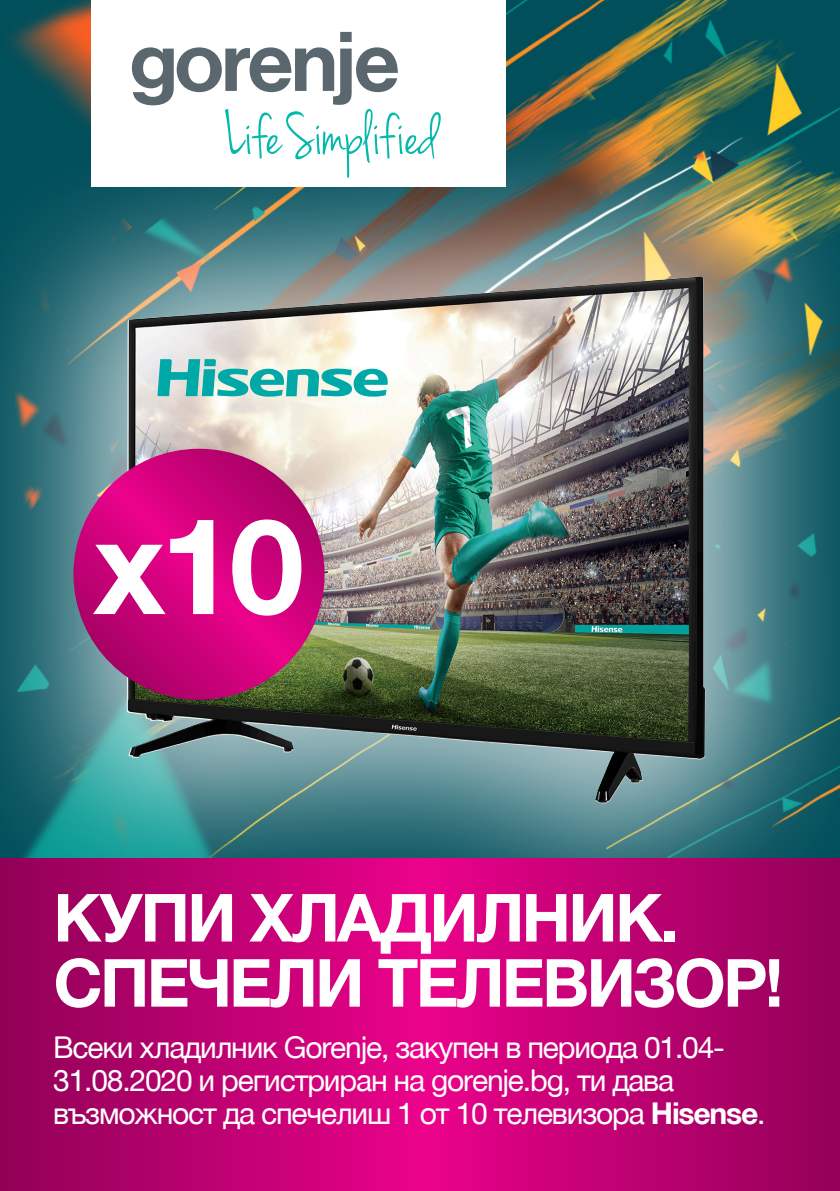
<style>
.page{position:relative;width:840px;height:1191px;background:#fff}
.page>*{position:absolute;margin:0;border:0;box-sizing:border-box;transform-origin:0 0}
.Heading_27_24_pt{font:700 134.2px "Helvetica Neue LTCYR";color:#fff}
.Heading_27_24_pt-2{font:700 66.6px "Helvetica Neue LTCYR";letter-spacing:-.04em;color:#fff}
.Heading_27_24_pt-3{font:30px/32.6px "Helvetica Neue LTCYR";letter-spacing:-.04em;color:#fff}
.s1{font-weight:700}
</style>
<div class="page">
<img style="left:0;top:0;width:839px;height:97px">
<div style="left:0;top:97px;width:839px;height:881px;background:#fff;opacity:.75"></div>
<img style="left:100px;top:255px;width:628px;height:566px">
<svg style="left:73px;top:449px;width:251px;height:250px;background:#cc017a"></svg>
<svg style="left:0;top:858px;width:839px;height:333px;background:#bd0170"></svg>
<div style="left:92px;top:0;width:414px;height:186px;background:#fff"></div>
<svg style="left:132px;top:32px;width:308px;height:146px"></svg>
<svg style="left:157px;top:359px;width:232px;height:38px;background:#7bcdc7"></svg>
<p class="Heading_27_24_pt" style="left:93px;top:493px;width:212px">x10</p>
<p class="Heading_27_24_pt-2" style="left:53px;top:881px;width:627px">КУПИ ХЛАДИЛНИК.</p>
<p class="Heading_27_24_pt-2" style="left:53px;top:946px;width:731px">СПЕЧЕЛИ ТЕЛЕВИЗОР!</p>
<p class="Heading_27_24_pt-3" style="left:53px;top:1031px;width:713px">Всеки хладилник Gorenje, закупен в периода 01.04-<br>31.08.2020 и регистриран на gorenje.bg, ти дава възможност да спечелиш 1 от 10 телевизора <span class="s1">Hisense</span>.</p>
</div>
